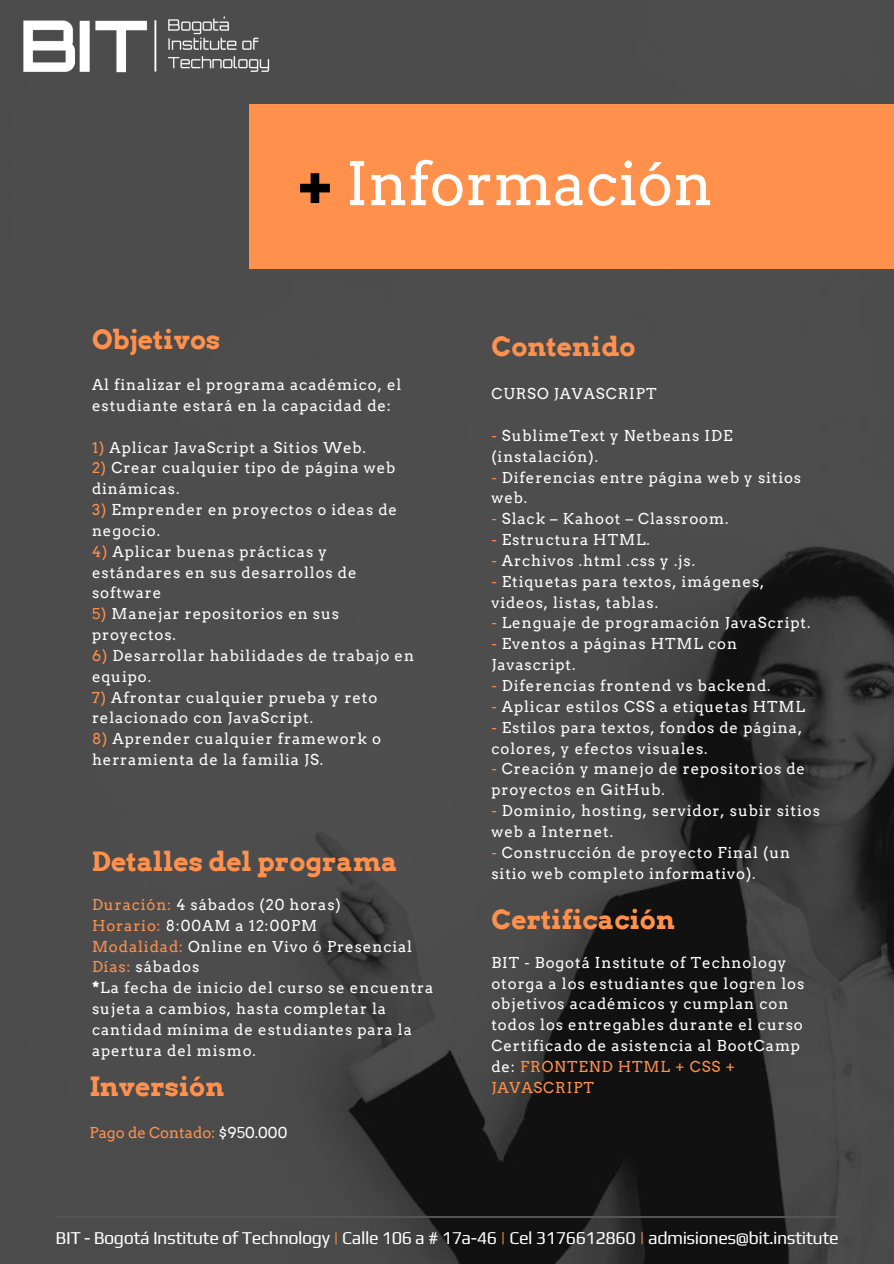
<style>
.page{position:relative;width:894px;height:1264px;background:#fff}
.page>*{position:absolute;margin:0;border:0;box-sizing:border-box;transform-origin:0 0}
.t1{font:59.55px "Arvo";color:#fff}
.t2{font:700 26.55px "Arvo";color:#ff914d}
.t3{font:18px "Play";letter-spacing:-.03em;color:#fff}
.t4{font:15px/20.9px "Arvo";letter-spacing:.06em;color:#fff}
.t5{font:15px "Arvo";color:#ff914d}
.s1{font-weight:700;color:#000}
.s2{color:#ff914d}
.s3{font-weight:700}
.s4{color:#fff}
</style>
<div class="page">
<img style="left:0;top:0;width:893px;height:1263px">
<img style="left:12px;top:2px;width:269px;height:85px">
<hr style="left:56px;top:1216px;width:782px;height:2px;background:#545454">
<div style="left:249px;top:104px;width:644px;height:164px;background:#ff914d"></div>
<h1 class="t1" style="left:297px;top:148px;width:417px"><span class="s1">+</span> Información</h1>
<h2 class="t2" style="left:92px;top:323px;width:130px">Objetivos</h2>
<p class="t4" style="left:92px;top:374px;width:311px">Al finalizar el programa académico, el estudiante estará en la capacidad de:</p>
<p class="t4" style="left:92px;top:437px;width:275px"><span class="s2">1)</span> Aplicar JavaScript a Sitios Web.</p>
<p class="t4" style="left:92px;top:457px;width:305px"><span class="s2">2)</span> Crear cualquier tipo de página web dinámicas.</p>
<p class="t4" style="left:92px;top:499px;width:306px"><span class="s2">3)</span> Emprender en proyectos o ideas de negocio.</p>
<p class="t4" style="left:92px;top:541px;width:266px"><span class="s2">4)</span> Aplicar buenas prácticas y estándares en sus desarrollos de software</p>
<p class="t4" style="left:92px;top:603px;width:248px"><span class="s2">5)</span> Manejar repositorios en sus proyectos.</p>
<p class="t4" style="left:92px;top:645px;width:323px"><span class="s2">6)</span> Desarrollar habilidades de trabajo en equipo.</p>
<p class="t4" style="left:92px;top:686px;width:287px"><span class="s2">7)</span> Afrontar cualquier prueba y reto relacionado con JavaScript.</p>
<p class="t4" style="left:92px;top:728px;width:290px"><span class="s2">8)</span> Aprender cualquier framework o herramienta de la familia JS.</p>
<h2 class="t2" style="left:491px;top:331px;width:146px">Contenido</h2>
<p class="t4" style="left:491px;top:383px;width:167px">CURSO JAVASCRIPT</p>
<p class="t4" style="left:491px;top:425px;width:242px"><span class="s2">-</span> SublimeText y Netbeans IDE (instalación).</p>
<p class="t4" style="left:491px;top:467px;width:311px"><span class="s2">-</span> Diferencias entre página web y sitios web.</p>
<p class="t4" style="left:491px;top:508px;width:238px"><span class="s2">-</span> Slack – Kahoot – Classroom.</p>
<p class="t4" style="left:491px;top:529px;width:160px"><span class="s2">-</span> Estructura HTML.</p>
<p class="t4" style="left:491px;top:550px;width:205px"><span class="s2">-</span> Archivos .html .css y .js.</p>
<p class="t4" style="left:491px;top:571px;width:274px"><span class="s2">-</span> Etiquetas para textos, imágenes, videos, listas, tablas.</p>
<p class="t4" style="left:491px;top:612px;width:320px"><span class="s2">-</span> Lenguaje de programación JavaScript.</p>
<p class="t4" style="left:491px;top:633px;width:247px"><span class="s2">-</span> Eventos a páginas HTML con<br>Javascript.</p>
<p class="t4" style="left:491px;top:675px;width:280px"><span class="s2">-</span> Diferencias frontend vs backend.</p>
<p class="t4" style="left:491px;top:696px;width:315px"><span class="s2">-</span> Aplicar estilos CSS a etiquetas HTML</p>
<p class="t4" style="left:491px;top:717px;width:312px"><span class="s2">-</span> Estilos para textos, fondos de página, colores, y efectos visuales.</p>
<p class="t4" style="left:491px;top:758px;width:315px"><span class="s2">-</span> Creación y manejo de repositorios de proyectos en GitHub.</p>
<p class="t4" style="left:491px;top:800px;width:330px"><span class="s2">-</span> Dominio, hosting, servidor, subir sitios web a Internet.</p>
<p class="t4" style="left:491px;top:842px;width:300px"><span class="s2">-</span> Construcción de proyecto Final (un sitio web completo informativo).</p>
<h2 class="t2" style="left:92px;top:845px;width:307px">Detalles del programa</h2>
<p class="t4" style="left:92px;top:894px;width:343px"><span class="s2">Duración:</span> 4 sábados (20 horas)<br><span class="s2">Horario:</span> 8:00AM a 12:00PM<br><span class="s2">Modalidad:</span> Online en Vivo ó Presencial<br><span class="s2">Días:</span> sábados<br><span class="s3">*</span>La fecha de inicio del curso se encuentra sujeta a cambios, hasta completar la cantidad mínima de estudiantes para la apertura del mismo.</p>
<h2 class="t2" style="left:491px;top:903px;width:185px">Certificación</h2>
<p class="t4" style="left:491px;top:952px;width:314px">BIT - Bogotá Institute of Technology otorga a los estudiantes que logren los objetivos académicos y cumplan con todos los entregables durante el curso<br>Certificado de asistencia al BootCamp de: <span class="s2">FRONTEND HTML + CSS +<br>JAVASCRIPT</span></p>
<h2 class="t2" style="left:89px;top:1070px;width:136px">Inversión</h2>
<p class="t5" style="left:89px;top:1123px;width:199px">Pago de Contado: <span class="s4">$950.000</span></p>
<p class="t3" style="left:56px;top:1227px;width:784px">BIT - Bogotá Institute of Technology <span class="s2">|</span> Calle 106 a # 17a-46 <span class="s2">|</span> Cel 3176612860 <span class="s2">|</span> admisiones@bit.institute</p>
</div>
